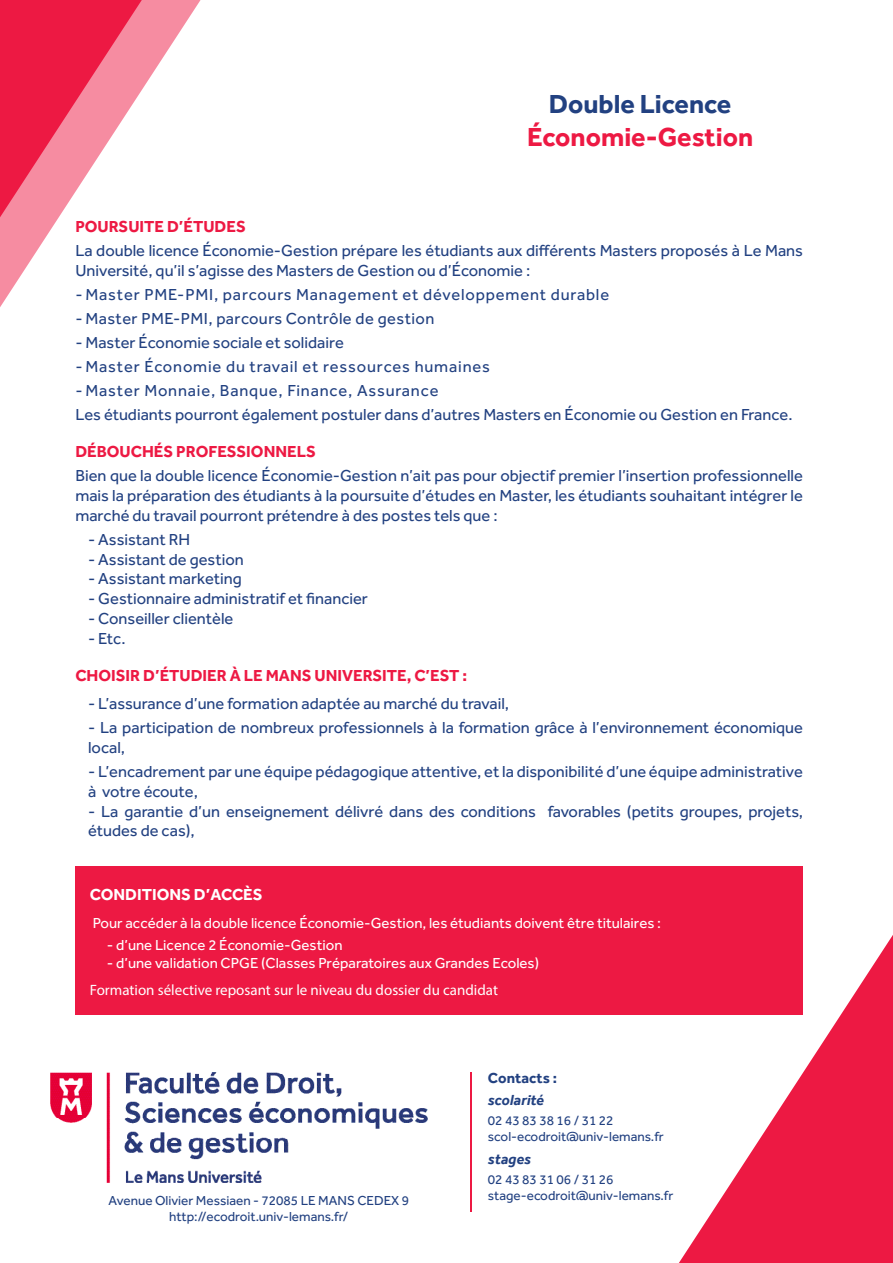
<style>
.page{position:relative;width:893px;height:1263px;background:#fff}
.page>*{position:absolute;margin:0;border:0;box-sizing:border-box;transform-origin:0 0}
.t1{font:700 27px "Effra";color:#ed1943}
.t2{font:700 27px "Effra";color:#224181}
.t3{font:16.5px/19.8px "Effra";color:#224181}
.t4{font:16.5px "Effra";letter-spacing:.05em;color:#224181}
.t5{font:700 16.5px "Effra";color:#ed1943}
.t6{font:16.5px "Effra";letter-spacing:.025em;color:#224181}
.t7{font:700 16.5px "Effra";color:#fff}
.t8{font:15px "Effra";color:#fff}
.t9{font:15px "Myriad Pro";color:#fff}
.t10{font:italic 700 15px "Effra";color:#224181}
.t11{font:700 15px "Effra";color:#224181}
.t12{font:13.5px/16.2px "Effra";color:#224181;text-align:center}
</style>
<div class="page">
<svg style="left:679px;top:935px;width:214px;height:328px;fill:#ed1943"></svg>
<svg style="left:0;top:0;width:201px;height:307px"></svg>
<svg style="left:0;top:0;width:142px;height:217px"></svg>
<hr style="left:468px;top:1072px;width:3px;height:140px;background:#ed1943">
<div style="left:75px;top:866px;width:728px;height:148px;background:#ed1943"></div>
<img style="left:50px;top:1072px;width:419px;height:140px">
<p class="t2" style="left:549px;top:88px;width:184px">Double Licence</p>
<p class="t1" style="left:527px;top:120px;width:228px">Économie-Gestion</p>
<p class="t5" style="left:75px;top:217px;width:172px">POURSUITE D’ÉTUDES</p>
<p class="t3" style="left:75px;top:241px;width:729px">La double licence Économie-Gestion prépare les étudiants aux différents Masters proposés à Le Mans<br>Université, qu’il s’agisse des Masters de Gestion ou d’Économie :</p>
<p class="t4" style="left:75px;top:285px;width:535px">- Master PME-PMI, parcours Management et développement durable</p>
<p class="t6" style="left:75px;top:309px;width:360px">- Master PME-PMI, parcours Contrôle de gestion</p>
<p class="t3" style="left:75px;top:333px;width:270px">- Master Économie sociale et solidaire</p>
<p class="t4" style="left:75px;top:357px;width:416px">- Master Économie du travail et ressources humaines</p>
<p class="t4" style="left:75px;top:381px;width:365px">- Master Monnaie, Banque, Finance, Assurance</p>
<p class="t3" style="left:75px;top:405px;width:719px">Les étudiants pourront également postuler dans d’autres Masters en Économie ou Gestion en France.</p>
<p class="t5" style="left:75px;top:442px;width:242px">DÉBOUCHÉS PROFESSIONNELS</p>
<p class="t3" style="left:75px;top:466px;width:729px;text-align:justify">Bien que la double licence Économie-Gestion n’ait pas pour objectif premier l’insertion professionnelle mais la préparation des étudiants à la poursuite d’études en Master, les étudiants souhaitant intégrer le marché du travail pourront prétendre à des postes tels que :</p>
<p class="t3" style="left:88px;top:529px;width:104px">- Assistant RH</p>
<p class="t3" style="left:88px;top:549px;width:157px">- Assistant de gestion</p>
<p class="t3" style="left:88px;top:569px;width:155px">- Assistant marketing</p>
<p class="t3" style="left:88px;top:589px;width:281px">- Gestionnaire administratif et financier</p>
<p class="t3" style="left:88px;top:608px;width:147px">- Conseiller clientèle</p>
<p class="t3" style="left:88px;top:628px;width:39px">- Etc.</p>
<p class="t5" style="left:75px;top:665px;width:393px">CHOISIR D’ÉTUDIER À LE MANS UNIVERSITE, C’EST :</p>
<p class="t3" style="left:88px;top:693px;width:423px">- L’assurance d’une formation adaptée au marché du travail,</p>
<p class="t3" style="left:88px;top:717px;width:716px">- La participation de nombreux professionnels à la formation grâce à l’environnement économique local,</p>
<p class="t3" style="left:88px;top:761px;width:716px">- L’encadrement par une équipe pédagogique attentive, et la disponibilité d’une équipe administrative à votre écoute,</p>
<p class="t3" style="left:88px;top:801px;width:716px">- La garantie d’un enseignement délivré dans des conditions favorables (petits groupes, projets, études de cas),</p>
<p class="t7" style="left:90px;top:884px;width:174px">CONDITIONS D’ACCÈS</p>
<p class="t8" style="left:93px;top:914px;width:570px">Pour accéder à la double licence Économie-Gestion, les étudiants doivent être titulaires :</p>
<p class="t8" style="left:107px;top:936px;width:237px">- d’une Licence 2 Économie-Gestion</p>
<p class="t8" style="left:107px;top:954px;width:434px">- d’une validation CPGE (Classes Préparatoires aux Grandes Ecoles)</p>
<p class="t9" style="left:90px;top:980px;width:410px">Formation sélective reposant sur le niveau du dossier du candidat</p>
<p class="t12" style="left:109px;top:1192px;width:302px">Avenue Olivier Messiaen - 72085 LE MANS CEDEX 9 http://ecodroit.univ-lemans.fr/</p>
<p class="t11" style="left:488px;top:1068px;width:71px">Contacts :</p>
<p class="t10" style="left:488px;top:1091px;width:58px">scolarité</p>
<p class="t12" style="left:488px;top:1112px;width:127px">02 43 83 38 16 / 31 22</p>
<p class="t12" style="left:488px;top:1129px;width:177px">scol-ecodroit@univ-lemans.fr</p>
<p class="t10" style="left:488px;top:1150px;width:45px">stages</p>
<p class="t12" style="left:488px;top:1171px;width:127px">02 43 83 31 06 / 31 26</p>
<p class="t12" style="left:488px;top:1187px;width:187px">stage-ecodroit@univ-lemans.fr</p>
</div>
